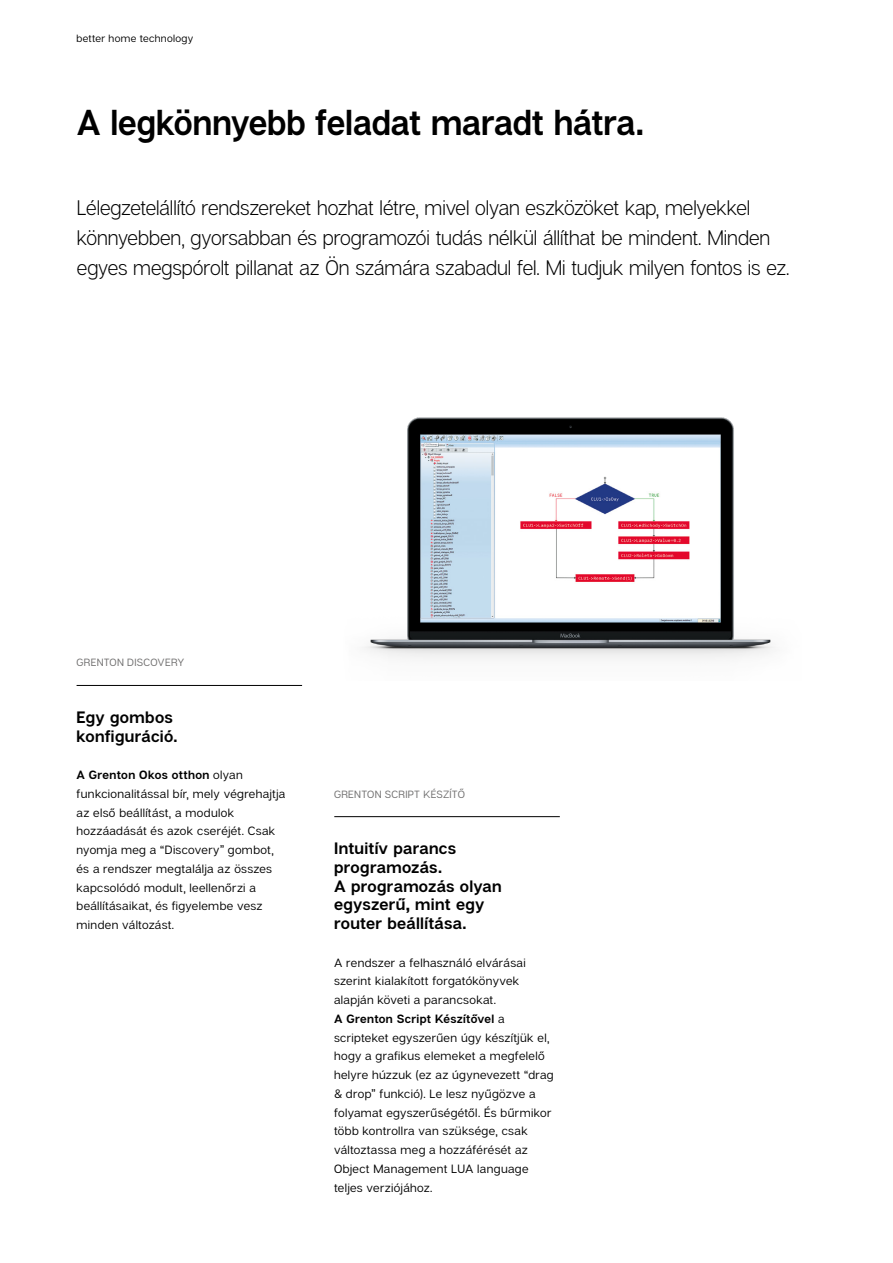
<style>
.page{position:relative;width:893px;height:1263px;background:#fff}
.page>*{position:absolute;margin:0;border:0;box-sizing:border-box;transform-origin:0 0}
.t1{font:700 36px "Articulat CF";letter-spacing:-.005em;color:#000;scale:.94 1}
.t2{font:21px/30px "Articulat CF Text";letter-spacing:-.005em;color:#000;scale:.94 1}
.t3{font:700 16.5px/18.8px "Articulat CF";letter-spacing:.02em;color:#000}
.t4{font:500 12px/18.8px "Articulat CF";letter-spacing:.03em;color:#000}
.t5{font:500 10.5px "Articulat CF";letter-spacing:.025em;color:#706f6f}
.t6{font:500 10.5px "Articulat CF";letter-spacing:.03em;color:#000}
.s1{font-weight:700}
</style>
<div class="page">
<img style="left:364px;top:417px;width:410px;height:242px">
<hr style="left:77px;top:685px;width:225px;height:1px;background:#000">
<hr style="left:334px;top:816px;width:226px;height:1px;background:#000">
<p class="t6" style="left:77px;top:33px;width:118px">better home technology</p>
<h1 class="t1" style="left:77px;top:101px;width:605px">A legkönnyebb feladat maradt hátra.</h1>
<p class="t2" style="left:77px;top:193px;width:759px">Lélegzetelállító rendszereket hozhat létre, mivel olyan eszközöket kap, melyekkel könnyebben, gyorsabban és programozói tudás nélkül állíthat be mindent. Minden egyes megspórolt pillanat az Ön számára szabadul fel. Mi tudjuk milyen fontos is ez.</p>
<p class="t5" style="left:77px;top:656px;width:109px">GRENTON DISCOVERY</p>
<h3 class="t3" style="left:77px;top:709px;width:102px">Egy gombos konfiguráció.</h3>
<p class="t4" style="left:77px;top:766px;width:210px"><span class="s1">A Grenton Okos otthon</span> olyan funkcionalitással bír, mely végrehajtja az első beállítást, a modulok hozzáadását és azok cseréjét. Csak nyomja meg a “Discovery” gombot, és a rendszer megtalálja az összes kapcsolódó modult, leellenőrzi a beállításaikat, és figyelembe vesz minden változást.</p>
<p class="t5" style="left:334px;top:788px;width:132px">GRENTON SCRIPT KÉSZÍTŐ</p>
<h3 class="t3" style="left:334px;top:840px;width:169px">Intuitív parancs programozás.<br>A programozás olyan egyszerű, mint egy router beállítása.</h3>
<p class="t4" style="left:334px;top:953px;width:221px">A rendszer a felhasználó elvárásai szerint kialakított forgatókönyvek alapján követi a parancsokat.<br><span class="s1">A Grenton Script Készítővel</span> a scripteket egyszerűen úgy készítjük el, hogy a grafikus elemeket a megfelelő helyre húzzuk (ez az úgynevezett “drag &amp; drop” funkció). Le lesz nyűgözve a folyamat egyszerűségétől. És bűrmikor több kontrollra van szüksége, csak változtassa meg a hozzáférését az Object Management LUA language teljes verziójához.</p>
</div>
